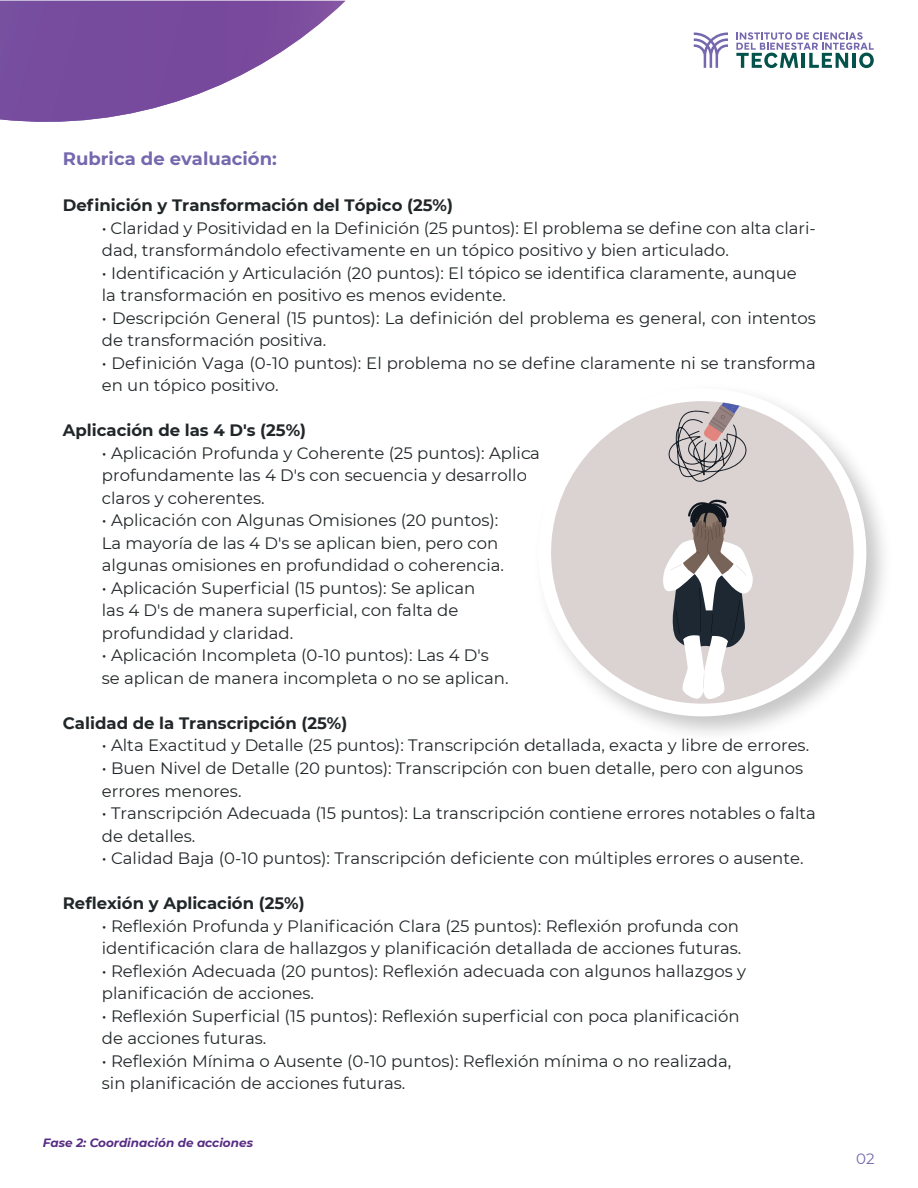
<style>
.page{position:relative;width:918px;height:1188px;background:#fff}
.page>*{position:absolute;margin:0;border:0;box-sizing:border-box;transform-origin:0 0}
.t1{font:700 18px "Montserrat";color:#7568ae}
.t2{font:16.5px/22.5px "Montserrat";color:#212628}
.t3{font:700 16.5px "Montserrat";color:#212628}
.t4{font:15px "Montserrat";color:#7667ae}
.t5{font:italic 700 12px "Montserrat";color:#582c84}
</style>
<div class="page">
<hr style="left:459px;top:0;width:1px;height:1188px;background:#70c7b0">
<hr style="left:479px;top:0;width:1px;height:1188px;background:#70c7b0">
<hr style="left:436px;top:0;width:1px;height:1188px;background:#70c7b0">
<hr style="left:0;top:32px;width:918px;height:1px;background:#70c7b0">
<hr style="left:0;top:67px;width:918px;height:1px;background:#70c7b0">
<hr style="left:0;top:1169px;width:918px;height:1px;background:#70c7b0">
<hr style="left:0;top:1147px;width:918px;height:1px;background:#70c7b0">
<hr style="left:875px;top:0;width:1px;height:1188px;background:#70c7b0">
<hr style="left:855px;top:0;width:1px;height:1188px;background:#70c7b0">
<hr style="left:42px;top:0;width:1px;height:1188px;background:#70c7b0">
<hr style="left:62px;top:0;width:1px;height:1188px;background:#70c7b0">
<svg style="left:0;top:1px;width:346px;height:132px"></svg>
<svg style="left:736px;top:31px;width:138px;height:37px"></svg>
<svg style="left:694px;top:32px;width:34px;height:36px"></svg>
<img style="left:550px;top:376px;width:334px;height:374px">
<div style="left:538px;top:388px;width:328px;height:328px;background:#fff;border-radius:50%"></div>
<div style="left:551px;top:401px;width:303px;height:303px;background:#dbd2d2;border-radius:151px"></div>
<svg style="left:663px;top:500px;width:90px;height:200px"></svg>
<svg style="left:668px;top:401px;width:92px;height:81px"></svg>
<p class="t1" style="left:63px;top:146px;width:216px">Rubrica de evaluación:</p>
<p class="t3" style="left:63px;top:194px;width:392px">Definición y Transformación del Tópico (25%)</p>
<p class="t2" style="left:102px;top:216px;width:716px">• Claridad y Positividad en la Definición (25 puntos): El problema se define con alta clari&shy;dad, transformándolo efectivamente en un tópico positivo y bien articulado.</p>
<p class="t2" style="left:102px;top:261px;width:697px">• Identificación y Articulación (20 puntos): El tópico se identifica claramente, aunque la transformación en positivo es menos evidente.</p>
<p class="t2" style="left:102px;top:306px;width:716px">• Descripción General (15 puntos): La definición del problema es general, con intentos de transformación positiva.</p>
<p class="t2" style="left:102px;top:351px;width:716px">• Definición Vaga (0-10 puntos): El problema no se define claramente ni se transforma en un tópico positivo.</p>
<p class="t3" style="left:63px;top:419px;width:245px">Aplicación de las 4 D's (25%)</p>
<p class="t2" style="left:102px;top:441px;width:440px">• Aplicación Profunda y Coherente (25 puntos): Aplica profundamente las 4 D's con secuencia y desarrollo claros y coherentes.</p>
<p class="t2" style="left:102px;top:509px;width:404px">• Aplicación con Algunas Omisiones (20 puntos):<br>La mayoría de las 4 D's se aplican bien, pero con algunas omisiones en profundidad o coherencia.</p>
<p class="t2" style="left:102px;top:576px;width:375px">• Aplicación Superficial (15 puntos): Se aplican las 4 D's de manera superficial, con falta de profundidad y claridad.</p>
<p class="t2" style="left:102px;top:644px;width:408px">• Aplicación Incompleta (0-10 puntos): Las 4 D's se aplican de manera incompleta o no se aplican.</p>
<p class="t3" style="left:63px;top:711px;width:286px">Calidad de la Transcripción (25%)</p>
<p class="t2" style="left:102px;top:734px;width:709px">• Alta Exactitud y Detalle (25 puntos): Transcripción detallada, exacta y libre de errores.</p>
<p class="t2" style="left:102px;top:756px;width:703px">• Buen Nivel de Detalle (20 puntos): Transcripción con buen detalle, pero con algunos errores menores.</p>
<p class="t2" style="left:102px;top:801px;width:716px">• Transcripción Adecuada (15 puntos): La transcripción contiene errores notables o falta de detalles.</p>
<p class="t2" style="left:102px;top:846px;width:703px">• Calidad Baja (0-10 puntos): Transcripción deficiente con múltiples errores o ausente.</p>
<p class="t3" style="left:63px;top:891px;width:243px">Reflexión y Aplicación (25%)</p>
<p class="t2" style="left:102px;top:914px;width:641px">• Reflexión Profunda y Planificación Clara (25 puntos): Reflexión profunda con identificación clara de hallazgos y planificación detallada de acciones futuras.</p>
<p class="t2" style="left:102px;top:959px;width:646px">• Reflexión Adecuada (20 puntos): Reflexión adecuada con algunos hallazgos y planificación de acciones.</p>
<p class="t2" style="left:102px;top:1004px;width:639px">• Reflexión Superficial (15 puntos): Reflexión superficial con poca planificación de acciones futuras.</p>
<p class="t2" style="left:102px;top:1049px;width:631px">• Reflexión Mínima o Ausente (0-10 puntos): Reflexión mínima o no realizada, sin planificación de acciones futuras.</p>
<p class="t5" style="left:43px;top:1134px;width:212px">Fase 2: Coordinación de acciones</p>
<p class="t4" style="left:856px;top:1148px;width:20px">02</p>
</div>
